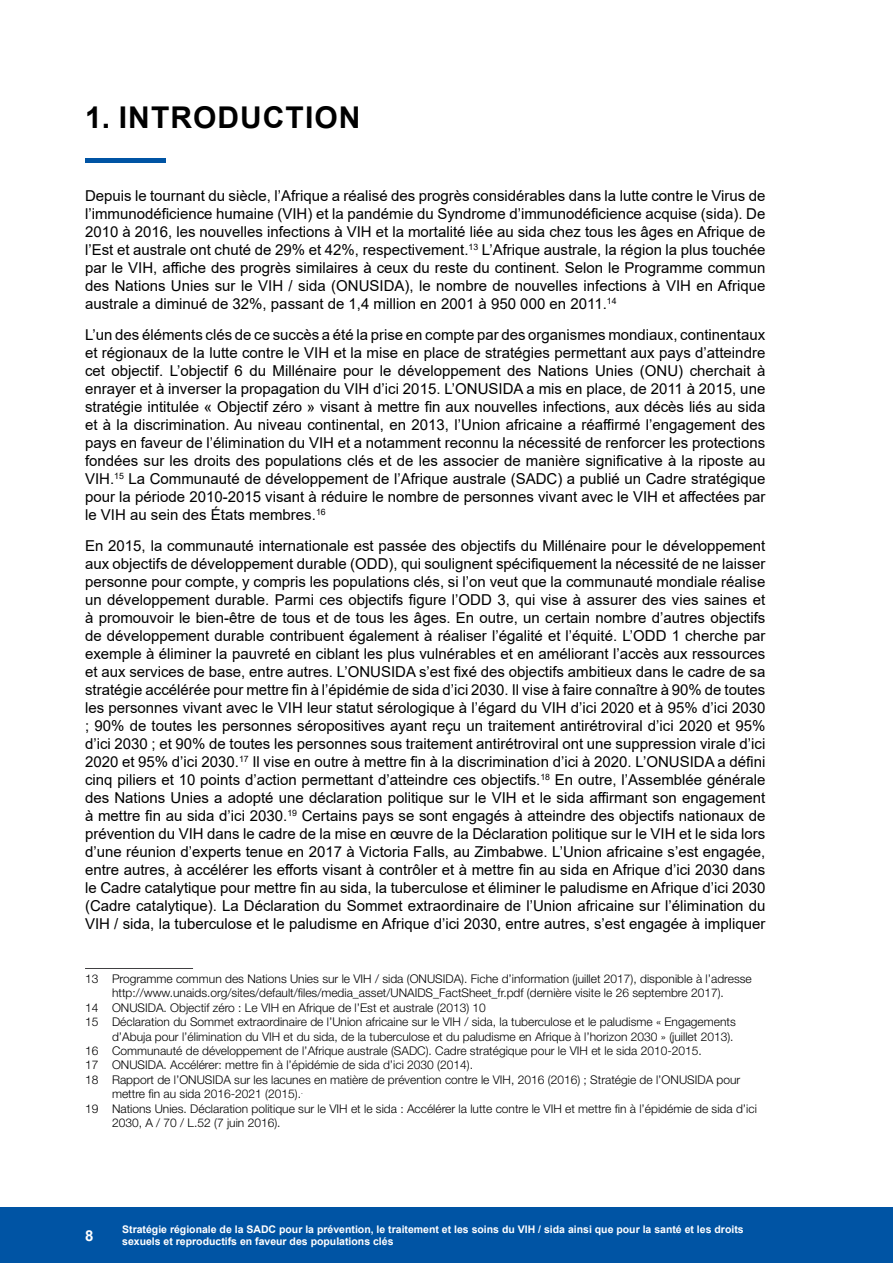
<style>
.page{position:relative;width:893px;height:1263px;background:#fff}
.page>*{position:absolute;margin:0;border:0;box-sizing:border-box;transform-origin:0 0}
.t1{font:700 30px "Arial";letter-spacing:.035em;color:#000}
.t2{font:15px/18px "Arial";color:#000;text-align:justify}
.t3{font:700 15px "Arial";color:#fff}
.t4{font:300 12px "Helvetica Neue LT Std";color:#000}
.t5{font:700 10.5px/12.6px "Arial";color:#fff}
</style>
<div class="page">
<div style="left:0;top:1207px;width:893px;height:56px;background:#0054a4"></div>
<hr style="left:85px;top:159px;width:81px;height:4px;background:#0054a4">
<hr style="left:85px;top:968px;width:108px;height:1px;background:#414042">
<h1 class="t1" style="left:85px;top:96px;width:277px">1. INTRODUCTION</h1>
<p class="t2" style="left:85px;top:187px;width:682px">Depuis le tournant du siècle, l’Afrique a réalisé des progrès considérables dans la lutte contre le Virus de l’immunodéficience humaine (VIH) et la pandémie du Syndrome d’immunodéficience acquise (sida). De 2010 à 2016, les nouvelles infections à VIH et la mortalité liée au sida chez tous les âges en Afrique de l’Est et australe ont chuté de 29% et 42%, respectivement.<sup>13</sup> L’Afrique australe, la région la plus touchée par le VIH, affiche des progrès similaires à ceux du reste du continent. Selon le Programme commun des Nations Unies sur le VIH / sida (ONUSIDA), le nombre de nouvelles infections à VIH en Afrique australe a diminué de 32%, passant de 1,4 million en 2001 à 950 000 en 2011.<sup>14</sup></p>
<p class="t2" style="left:85px;top:326px;width:682px">L’un des éléments clés de ce succès a été la prise en compte par des organismes mondiaux, continentaux et régionaux de la lutte contre le VIH et la mise en place de stratégies permettant aux pays d’atteindre cet objectif. L’objectif 6 du Millénaire pour le développement des Nations Unies (ONU) cherchait à enrayer et à inverser la propagation du VIH d’ici 2015. L’ONUSIDA a mis en place, de 2011 à 2015, une stratégie intitulée « Objectif zéro » visant à mettre fin aux nouvelles infections, aux décès liés au sida et à la discrimination. Au niveau continental, en 2013, l’Union africaine a réaffirmé l’engagement des pays en faveur de l’élimination du VIH et a notamment reconnu la nécessité de renforcer les protections fondées sur les droits des populations clés et de les associer de manière significative à la riposte au VIH.<sup>15</sup> La Communauté de développement de l’Afrique australe (SADC) a publié un Cadre stratégique pour la période 2010-2015 visant à réduire le nombre de personnes vivant avec le VIH et affectées par le VIH au sein des États membres.<sup>16</sup></p>
<p class="t2" style="left:85px;top:537px;width:682px">En 2015, la communauté internationale est passée des objectifs du Millénaire pour le développement aux objectifs de développement durable (ODD), qui soulignent spécifiquement la nécessité de ne laisser personne pour compte, y compris les populations clés, si l’on veut que la communauté mondiale réalise un développement durable. Parmi ces objectifs figure l’ODD 3, qui vise à assurer des vies saines et à promouvoir le bien-être de tous et de tous les âges. En outre, un certain nombre d’autres objectifs de développement durable contribuent également à réaliser l’égalité et l’équité. L’ODD 1 cherche par exemple à éliminer la pauvreté en ciblant les plus vulnérables et en améliorant l’accès aux ressources et aux services de base, entre autres. L’ONUSIDA s’est fixé des objectifs ambitieux dans le cadre de sa stratégie accélérée pour mettre fin à l’épidémie de sida d’ici 2030. Il vise à faire connaître à 90% de toutes les personnes vivant avec le VIH leur statut sérologique à l’égard du VIH d’ici 2020 et à 95% d’ici 2030 ; 90% de toutes les personnes séropositives ayant reçu un traitement antirétroviral d’ici 2020 et 95% d’ici 2030 ; et 90% de toutes les personnes sous traitement antirétroviral ont une suppression virale d’ici 2020 et 95% d’ici 2030.<sup>17</sup> Il vise en outre à mettre fin à la discrimination d’ici à 2020. L’ONUSIDA a défini cinq piliers et 10 points d’action permettant d’atteindre ces objectifs.<sup>18</sup> En outre, l’Assemblée générale des Nations Unies a adopté une déclaration politique sur le VIH et le sida affirmant son engagement à mettre fin au sida d’ici 2030.<sup>19</sup> Certains pays se sont engagés à atteindre des objectifs nationaux de prévention du VIH dans le cadre de la mise en œuvre de la Déclaration politique sur le VIH et le sida lors d’une réunion d’experts tenue en 2017 à Victoria Falls, au Zimbabwe. L’Union africaine s’est engagée, entre autres, à accélérer les efforts visant à contrôler et à mettre fin au sida en Afrique d’ici 2030 dans le Cadre catalytique pour mettre fin au sida, la tuberculose et éliminer le paludisme en Afrique d’ici 2030 (Cadre catalytique). La Déclaration du Sommet extraordinaire de l’Union africaine sur l’élimination du VIH / sida, la tuberculose et le paludisme en Afrique d’ici 2030, entre autres, s’est engagée à impliquer</p>
<p class="t4" style="left:85px;top:971px;width:668px">13 Programme commun des Nations Unies sur le VIH / sida (ONUSIDA). Fiche d’information (juillet 2017), disponible à l’adresse</p>
<p class="t4" style="left:112px;top:986px;width:613px">http://www.unaids.org/sites/default/files/media_asset/UNAIDS_FactSheet_fr.pdf (dernière visite le 26 septembre 2017).</p>
<p class="t4" style="left:85px;top:1000px;width:402px">14 ONUSIDA. Objectif zéro : Le VIH en Afrique de l’Est et australe (2013) 10</p>
<p class="t4" style="left:85px;top:1014px;width:652px">15 Déclaration du Sommet extraordinaire de l’Union africaine sur le VIH / sida, la tuberculose et le paludisme « Engagements</p>
<p class="t4" style="left:112px;top:1029px;width:623px">d’Abuja pour l’élimination du VIH et du sida, de la tuberculose et du paludisme en Afrique à l’horizon 2030 » (juillet 2013).</p>
<p class="t4" style="left:85px;top:1043px;width:618px">16 Communauté de développement de l’Afrique australe (SADC). Cadre stratégique pour le VIH et le sida 2010-2015.</p>
<p class="t4" style="left:85px;top:1058px;width:390px">17 ONUSIDA. Accélérer: mettre fin à l’épidémie de sida d’ici 2030 (2014).</p>
<p class="t4" style="left:85px;top:1072px;width:657px">18 Rapport de l’ONUSIDA sur les lacunes en matière de prévention contre le VIH, 2016 (2016) ; Stratégie de l’ONUSIDA pour</p>
<p class="t4" style="left:112px;top:1086px;width:192px">mettre fin au sida 2016-2021 (2015).<sup>.</sup></p>
<p class="t4" style="left:85px;top:1101px;width:673px">19 Nations Unies. Déclaration politique sur le VIH et le sida : Accélérer la lutte contre le VIH et mettre fin à l’épidémie de sida d’ici</p>
<p class="t4" style="left:112px;top:1115px;width:170px">2030, A / 70 / L.52 (7 juin 2016).</p>
<p class="t3" style="left:85px;top:1225px;width:10px">8</p>
<p class="t5" style="left:122px;top:1223px;width:623px">Stratégie régionale de la SADC pour la prévention, le traitement et les soins du VIH / sida ainsi que pour la santé et les droits sexuels et reproductifs en faveur des populations clés</p>
</div>
